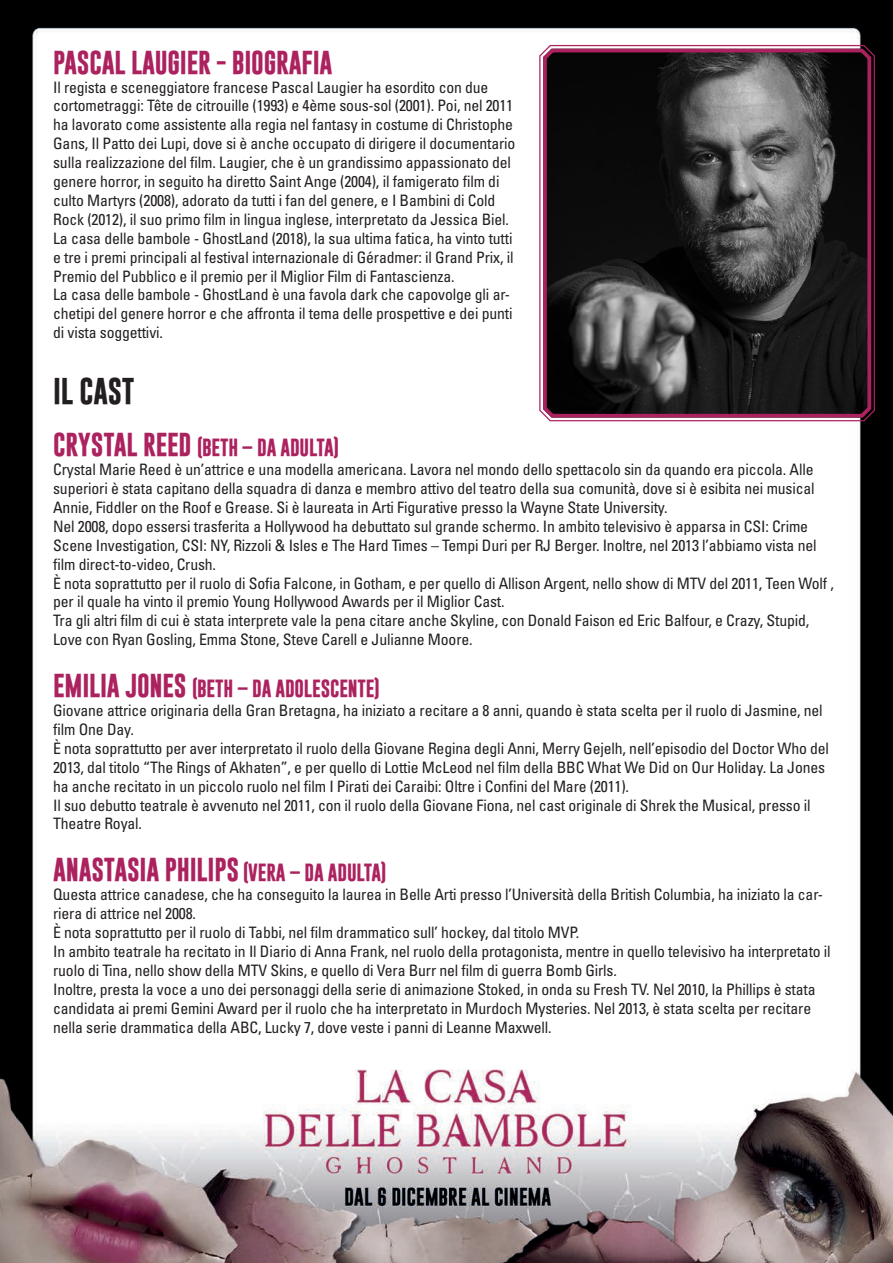
<style>
.page{position:relative;width:893px;height:1263px;background:#fff}
.page>*{position:absolute;margin:0;border:0;box-sizing:border-box;transform-origin:0 0}
.t1{font:700 27px "Gobold";letter-spacing:-.01em;color:#231f20}
.t2{font:700 24px "Gobold";letter-spacing:-.01em;color:#ac225f}
.t3{font:700 18px "Gobold";letter-spacing:-.01em;color:#ac225f}
.t4{font:condensed 15.75px/18.9px "Univers LT Std";letter-spacing:-.01em;color:#231f20}
.s1{font-size:24px}
.s2{font-size:18px}
</style>
<div class="page">
<img style="left:0;top:0;width:893px;height:1263px">
<svg style="left:538px;top:44px;width:338px;height:378px"></svg>
<svg style="left:541px;top:45px;width:332px;height:374px;background:#373134"></svg>
<p class="t2" style="left:53px;top:47px;width:281px">PASCAL LAUGIER - BIOGRAFIA</p>
<p class="t4" style="left:53px;top:77px;width:464px">Il regista e sceneggiatore francese Pascal Laugier ha esordito con due cortometraggi: Tête de citrouille (1993) e 4ème sous-sol (2001). Poi, nel 2011 ha lavorato come assistente alla regia nel fantasy in costume di Christophe Gans, Il Patto dei Lupi, dove si è anche occupato di dirigere il documentario sulla realizzazione del film. Laugier, che è un grandissimo appassionato del genere horror, in seguito ha diretto Saint Ange (2004), il famigerato film di culto Martyrs (2008), adorato da tutti i fan del genere, e I Bambini di Cold Rock (2012), il suo primo film in lingua inglese, interpretato da Jessica Biel.<br>La casa delle bambole - GhostLand (2018), la sua ultima fatica, ha vinto tutti e tre i premi principali al festival internazionale di Géradmer: il Grand Prix, il Premio del Pubblico e il premio per il Miglior Film di Fantascienza.</p>
<p class="t4" style="left:53px;top:285px;width:461px">La casa delle bambole - GhostLand è una favola dark che capovolge gli ar&shy;chetipi del genere horror e che affronta il tema delle prospettive e dei punti di vista soggettivi.</p>
<p class="t1" style="left:53px;top:374px;width:83px">IL CAST</p>
<p class="t3" style="left:53px;top:436px;width:287px"><span class="s1">CRYSTAL REED</span> (BETH – DA ADULTA)</p>
<p class="t4" style="left:53px;top:460px;width:763px;text-align:justify">Crystal Marie Reed è un’attrice e una modella americana. Lavora nel mondo dello spettacolo sin da quando era piccola. Alle superiori è stata capitano della squadra di danza e membro attivo del teatro della sua comunità, dove si è esibita nei musical Annie, Fiddler on the Roof e Grease. Si è laureata in Arti Figurative presso la Wayne State University.</p>
<p class="t4" style="left:53px;top:516px;width:765px">Nel 2008, dopo essersi trasferita a Hollywood ha debuttato sul grande schermo. In ambito televisivo è apparsa in CSI: Crime<br>Scene Investigation, CSI: NY, Rizzoli &amp; Isles e The Hard Times – Tempi Duri per RJ Berger. Inoltre, nel 2013 l’abbiamo vista nel film direct-to-video, Crush.</p>
<p class="t4" style="left:53px;top:573px;width:782px">È nota soprattutto per il ruolo di Sofia Falcone, in Gotham, e per quello di Allison Argent, nello show di MTV del 2011, Teen Wolf , per il quale ha vinto il premio Young Hollywood Awards per il Miglior Cast.</p>
<p class="t4" style="left:53px;top:611px;width:758px">Tra gli altri film di cui è stata interprete vale la pena citare anche Skyline, con Donald Faison ed Eric Balfour, e Crazy, Stupid,<br>Love con Ryan Gosling, Emma Stone, Steve Carell e Julianne Moore.</p>
<p class="t3" style="left:53px;top:677px;width:328px"><span class="s1">EMILIA JONES</span> (BETH – DA ADOLESCENTE)</p>
<p class="t4" style="left:53px;top:701px;width:771px">Giovane attrice originaria della Gran Bretagna, ha iniziato a recitare a 8 anni, quando è stata scelta per il ruolo di Jasmine, nel film One Day.</p>
<p class="t4" style="left:53px;top:738px;width:777px">È nota soprattutto per aver interpretato il ruolo della Giovane Regina degli Anni, Merry Gejelh, nell’episodio del Doctor Who del<br>2013, dal titolo “The Rings of Akhaten”, e per quello di Lottie McLeod nel film della BBC What We Did on Our Holiday. La Jones ha anche recitato in un piccolo ruolo nel film I Pirati dei Caraibi: Oltre i Confini del Mare (2011).</p>
<p class="t4" style="left:53px;top:795px;width:759px">Il suo debutto teatrale è avvenuto nel 2011, con il ruolo della Giovane Fiona, nel cast originale di Shrek the Musical, presso il<br>Theatre Royal.</p>
<p class="t2" style="left:53px;top:854px;width:335px">ANASTASIA PHILIPS <span class="s2">(VERA – DA ADULTA)</span></p>
<p class="t4" style="left:53px;top:885px;width:771px">Questa attrice canadese, che ha conseguito la laurea in Belle Arti presso l’Università della British Columbia, ha iniziato la car&shy;riera di attrice nel 2008.</p>
<p class="t4" style="left:53px;top:923px;width:527px">È nota soprattutto per il ruolo di Tabbi, nel film drammatico sull’ hockey, dal titolo MVP.</p>
<p class="t4" style="left:53px;top:942px;width:779px">In ambito teatrale ha recitato in Il Diario di Anna Frank, nel ruolo della protagonista, mentre in quello televisivo ha interpretato il ruolo di Tina, nello show della MTV Skins, e quello di Vera Burr nel film di guerra Bomb Girls.</p>
<p class="t4" style="left:53px;top:979px;width:764px">Inoltre, presta la voce a uno dei personaggi della serie di animazione Stoked, in onda su Fresh TV. Nel 2010, la Phillips è stata candidata ai premi Gemini Award per il ruolo che ha interpretato in Murdoch Mysteries. Nel 2013, è stata scelta per recitare nella serie drammatica della ABC, Lucky 7, dove veste i panni di Leanne Maxwell.</p>
</div>
